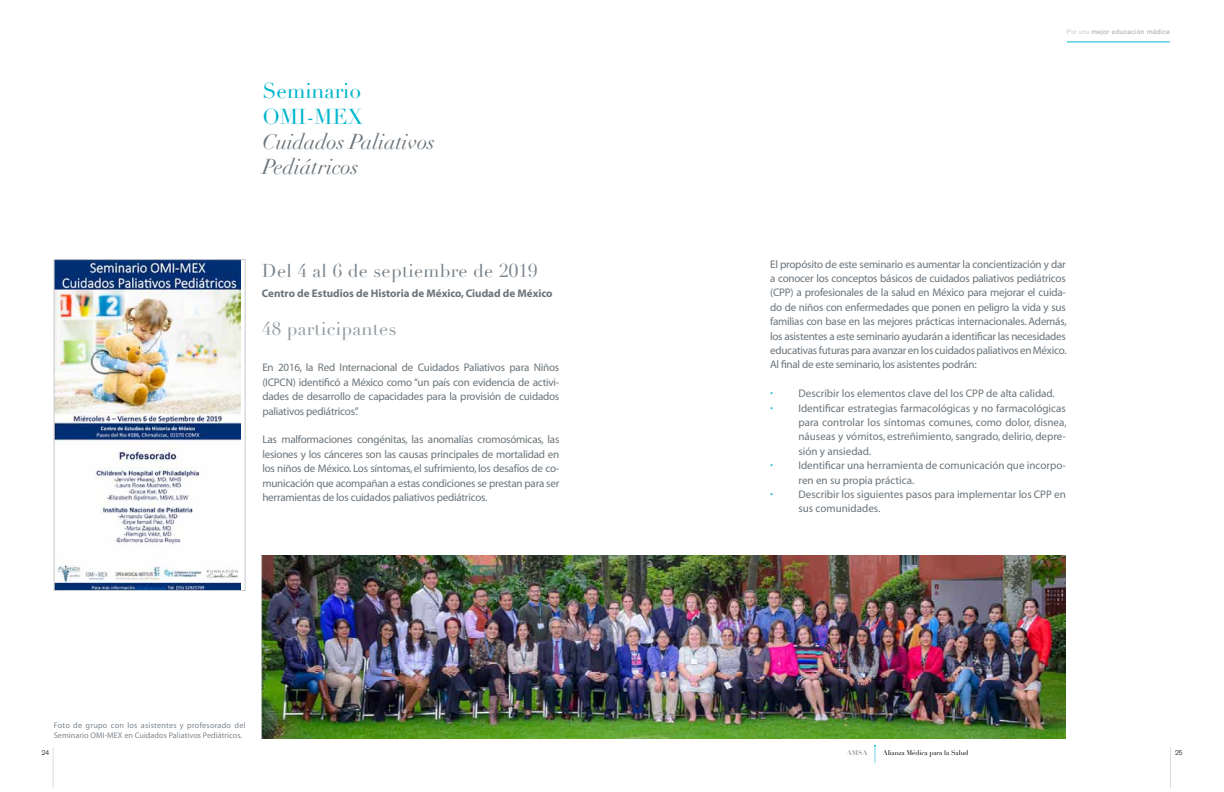
<style>
.page{position:relative;width:1224px;height:792px;background:#fff}
.page>*{position:absolute;margin:0;border:0;box-sizing:border-box;transform-origin:0 0}
.t1{font:italic 21.1px/25.3px "Didot";color:#6a747b}
.t2{font:21.1px/25.3px "Didot";color:#00b5cc}
.t3{font:18.2px "Didot";letter-spacing:.015em;color:#7c868e}
.t4{font:18.2px "Didot";letter-spacing:.015em;color:#949ca1}
.t5{font:11px/14.4px "Myriad";color:#6a747b;text-align:justify}
.t6{font:700 11px "Myriad";color:#6a747b}
.t7{font:8.2px/10.1px "Myriad";letter-spacing:.005em;color:#7c868e}
.t8{font:700 6.7px "Akzidenz Grotesk";letter-spacing:.025em;color:#bcbec0}
.t9{font:6.7px "Didot";letter-spacing:-.01em;color:#000}
.t10{font:700 6.7px "Didot";color:#939598}
.t11{font:300 6.7px "Akzidenz Grotesk";color:#000}
.s1{font-weight:300}
.s2{color:#47c3d3}
</style>
<div class="page">
<hr style="left:1170px;top:747px;width:1px;height:41px;background:#dcddde">
<hr style="left:53px;top:747px;width:1px;height:41px;background:#dcddde">
<hr style="left:1067px;top:41px;width:103px;height:1px;background:#00b5cc">
<svg style="left:874px;top:745px;width:2px;height:19px"></svg>
<img style="left:262px;top:556px;width:804px;height:182px">
<img style="left:56px;top:261px;width:184px;height:328px">
<div style="left:54px;top:259px;width:192px;height:332px;border:1px solid #c7c8ca"></div>
<h1 class="t2" style="left:262px;top:79px;width:102px">Seminario<br>OMI-MEX</h1>
<h1 class="t1" style="left:262px;top:129px;width:174px">Cuidados Paliativos<br>Pediátricos</h1>
<h2 class="t3" style="left:262px;top:259px;width:277px">Del 4 al 6 de septiembre de 2019</h2>
<p class="t6" style="left:262px;top:287px;width:292px">Centro de Estudios de Historia de México, Ciudad de México</p>
<h2 class="t4" style="left:262px;top:318px;width:136px">48 participantes</h2>
<p class="t5" style="left:262px;top:361px;width:298px">En 2016, la Red Internacional de Cuidados Paliativos para Niños (ICPCN) identificó a México como “un país con evidencia de activi&shy;dades de desarrollo de capacidades para la provisión de cuidados paliativos pediátricos”.</p>
<p class="t5" style="left:262px;top:433px;width:299px">Las malformaciones congénitas, las anomalías cromosómicas, las lesiones y los cánceres son las causas principales de mortalidad en los niños de México. Los síntomas, el sufrimiento, los desafíos de co&shy;municación que acompañan a estas condiciones se prestan para ser herramientas de los cuidados paliativos pediátricos.</p>
<p class="t7" style="left:54px;top:721px;width:193px">Foto de grupo con los asistentes y profesorado del<br>Seminario OMI-MEX en Cuidados Paliativos Pediátricos.</p>
<p class="t11" style="left:42px;top:749px;width:9px">24</p>
<p class="t8" style="left:1067px;top:28px;width:104px"><span class="s1">Por una</span> mejor educación médica</p>
<p class="t5" style="left:770px;top:257px;width:298px">El propósito de este seminario es aumentar la concientización y dar a conocer los conceptos básicos de cuidados paliativos pediátricos (CPP) a profesionales de la salud en México para mejorar el cuida&shy;do de niños con enfermedades que ponen en peligro la vida y sus familias con base en las mejores prácticas internacionales. Además, los asistentes a este seminario ayudarán a identificar las necesidades educativas futuras para avanzar en los cuidados paliativos en México.<br>Al final de este seminario, los asistentes podrán:</p>
<p class="t5" style="left:770px;top:387px;width:286px"><span class="s2">•</span> Describir los elementos clave del los CPP de alta calidad.</p>
<p class="t5" style="left:798px;top:401px;width:270px;text-indent:-28px"><span class="s2">•</span> Identificar estrategias farmacológicas y no farmacológicas para controlar los síntomas comunes, como dolor, disnea, náuseas y vómitos, estreñimiento, sangrado, delirio, depre&shy;sión y ansiedad.</p>
<p class="t5" style="left:798px;top:459px;width:269px;text-indent:-28px"><span class="s2">•</span> Identificar una herramienta de comunicación que incorpo&shy;ren en su propia práctica.</p>
<p class="t5" style="left:798px;top:488px;width:269px;text-indent:-28px"><span class="s2">•</span> Describir los siguientes pasos para implementar los CPP en sus comunidades.</p>
<p class="t10" style="left:847px;top:749px;width:22px">AMSA</p>
<p class="t9" style="left:883px;top:749px;width:87px">Alianza Médica para la Salud</p>
<p class="t11" style="left:1175px;top:749px;width:9px">25</p>
</div>
